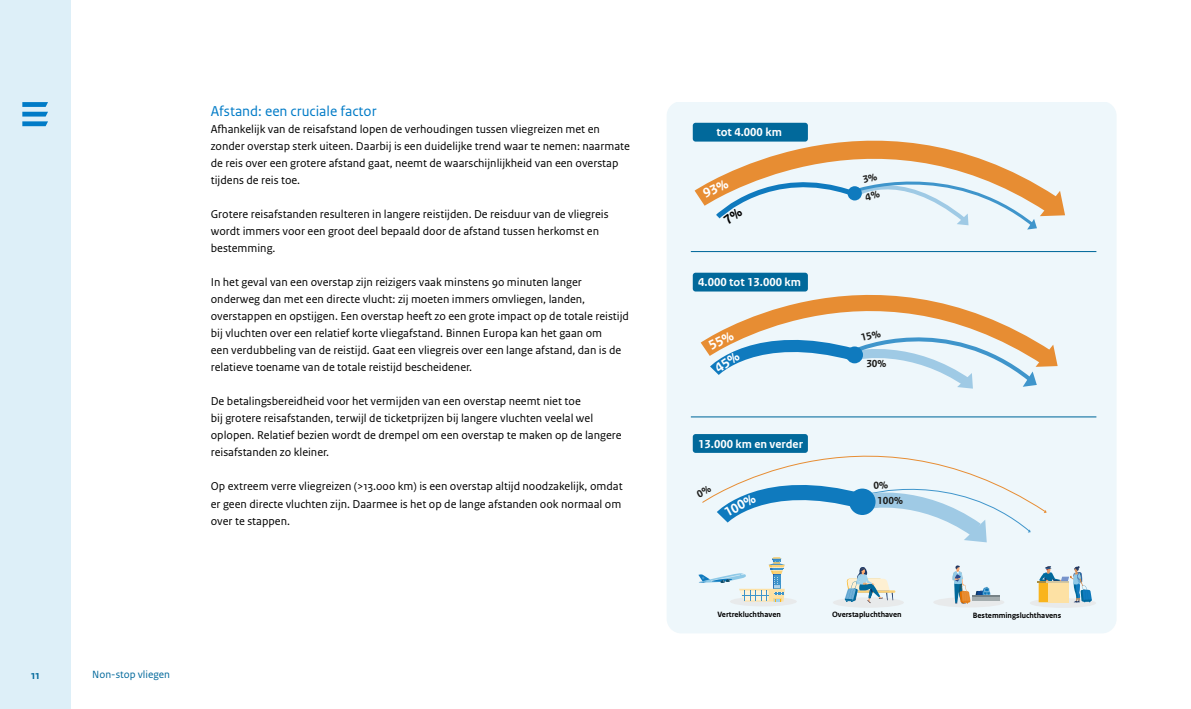
<style>
.page{position:relative;width:1191px;height:709px;background:#fff}
.page>*{position:absolute;margin:0;border:0;box-sizing:border-box;transform-origin:0 0}
.H3_Paragraafkop{font:15px "Rijksoverheid Sans Text";color:#007bc7}
.t1{font:700 14px "Rijksoverheid Sans Web Text";color:#fff}
.t2{font:700 12.1px "Rijksoverheid Sans Web Text";color:#fff}
.P_Broodtekst{font:12px/17px "Rijksoverheid Sans Text";color:#000}
.t3{font:700 12px "Rijksoverheid Sans Heading";color:#01689b}
.t4{font:11px "Rijksoverheid Sans Text";color:#01689b}
.t5{font:700 10.7px "Rijksoverheid Sans Web Text";color:#1d1d1b}
.t6{font:700 8.1px "Rijksoverheid Sans Web Text";color:#000}
</style>
<div class="page">
<div style="left:667px;top:102px;width:449px;height:531px;background:#eef7fb"></div>
<svg style="left:681px;top:102px;width:395px;height:127px;background:#eceae4"></svg>
<svg style="left:689px;top:239px;width:381px;height:141px;background:#ecece8"></svg>
<div style="left:702px;top:396px;width:343px;height:116px;background:#eef7fb"></div>
<hr style="left:691px;top:251px;width:405px;height:1px;background:#01699b">
<hr style="left:691px;top:416px;width:405px;height:1px;background:#01699b">
<div style="left:693px;top:123px;width:115px;height:19px;background:#01699b;border-radius:3px"></div>
<div style="left:693px;top:273px;width:115px;height:18px;background:#01699b;border-radius:3px"></div>
<div style="left:693px;top:434px;width:115px;height:19px;background:#01699b;border-radius:3px"></div>
<div style="left:730px;top:596px;width:67px;height:10px;background:#e8eaeb;border-radius:50%"></div>
<div style="left:833px;top:597px;width:71px;height:10px;background:#e8eaeb;border-radius:50%"></div>
<div style="left:933px;top:597px;width:71px;height:10px;background:#e8eaeb;border-radius:50%"></div>
<div style="left:1029px;top:598px;width:67px;height:10px;background:#e8eaeb;border-radius:50%"></div>
<svg style="left:1037px;top:565px;width:54px;height:38px;background:#c4ccbc"></svg>
<div style="left:0;top:0;width:71px;height:709px;background:#ddeff8"></div>
<svg style="left:22px;top:102px;width:26px;height:24px"></svg>
<svg style="left:702px;top:158px;width:363px;height:71px;background:#e0ddd4"></svg>
<svg style="left:696px;top:469px;width:334px;height:134px;background:#d8e8f1"></svg>
<svg style="left:702px;top:313px;width:355px;height:83px;background:#d7dddd"></svg>
<h3 class="H3_Paragraafkop" style="left:211px;top:103px;width:167px">Afstand: een cruciale factor</h3>
<p class="P_Broodtekst" style="left:211px;top:121px;width:421px">Afhankelijk van de reisafstand lopen de verhoudingen tussen vliegreizen met en zonder overstap sterk uiteen. Daarbij is een duidelijke trend waar te nemen: naarmate de reis over een grotere afstand gaat, neemt de waarschijnlijkheid van een overstap tijdens de reis toe.</p>
<p class="P_Broodtekst" style="left:211px;top:206px;width:399px">Grotere reisafstanden resulteren in langere reistijden. De reisduur van de vliegreis wordt immers voor een groot deel bepaald door de afstand tussen herkomst en bestemming.</p>
<p class="P_Broodtekst" style="left:211px;top:274px;width:420px">In het geval van een overstap zijn reizigers vaak minstens 90 minuten langer onderweg dan met een directe vlucht: zij moeten immers omvliegen, landen, overstappen en opstijgen. Een overstap heeft zo een grote impact op de totale reistijd bij vluchten over een relatief korte vliegafstand. Binnen Europa kan het gaan om<br>een verdubbeling van de reistijd. Gaat een vliegreis over een lange afstand, dan is de relatieve toename van de totale reistijd bescheidener.</p>
<p class="P_Broodtekst" style="left:211px;top:393px;width:412px">De betalingsbereidheid voor het vermijden van een overstap neemt niet toe<br>bij grotere reisafstanden, terwijl de ticketprijzen bij langere vluchten veelal wel oplopen. Relatief bezien wordt de drempel om een overstap te maken op de langere reisafstanden zo kleiner.</p>
<p class="P_Broodtekst" style="left:211px;top:478px;width:413px;text-align:justify">Op extreem verre vliegreizen (&gt;13.000 km) is een overstap altijd noodzakelijk, omdat er geen directe vluchten zijn. Daarmee is het op de lange afstanden ook normaal om over te stappen.</p>
<p class="t3" style="left:31px;top:668px;width:10px">11</p>
<p class="t4" style="left:92px;top:668px;width:79px">Non-stop vliegen</p>
<p class="t2" style="left:716px;top:125px;width:67px">tot 4.000 km</p>
<p class="t2" style="left:698px;top:275px;width:104px">4.000 tot 13.000 km</p>
<p class="t2" style="left:698px;top:437px;width:106px">13.000 km en verder</p>
<p class="t5" style="left:866px;top:357px;width:22px">30%</p>
<p class="t1" style="left:721px;top:506px;width:35px;rotate:-29deg">100%</p>
<p class="t5" style="left:877px;top:494px;width:27px">100%</p>
<p class="t6" style="left:717px;top:609px;width:65px">Vertrekluchthaven</p>
<p class="t6" style="left:832px;top:609px;width:71px">Overstapluchthaven</p>
<p class="t6" style="left:972px;top:611px;width:90px">Bestemmingsluchthavens</p>
</div>
